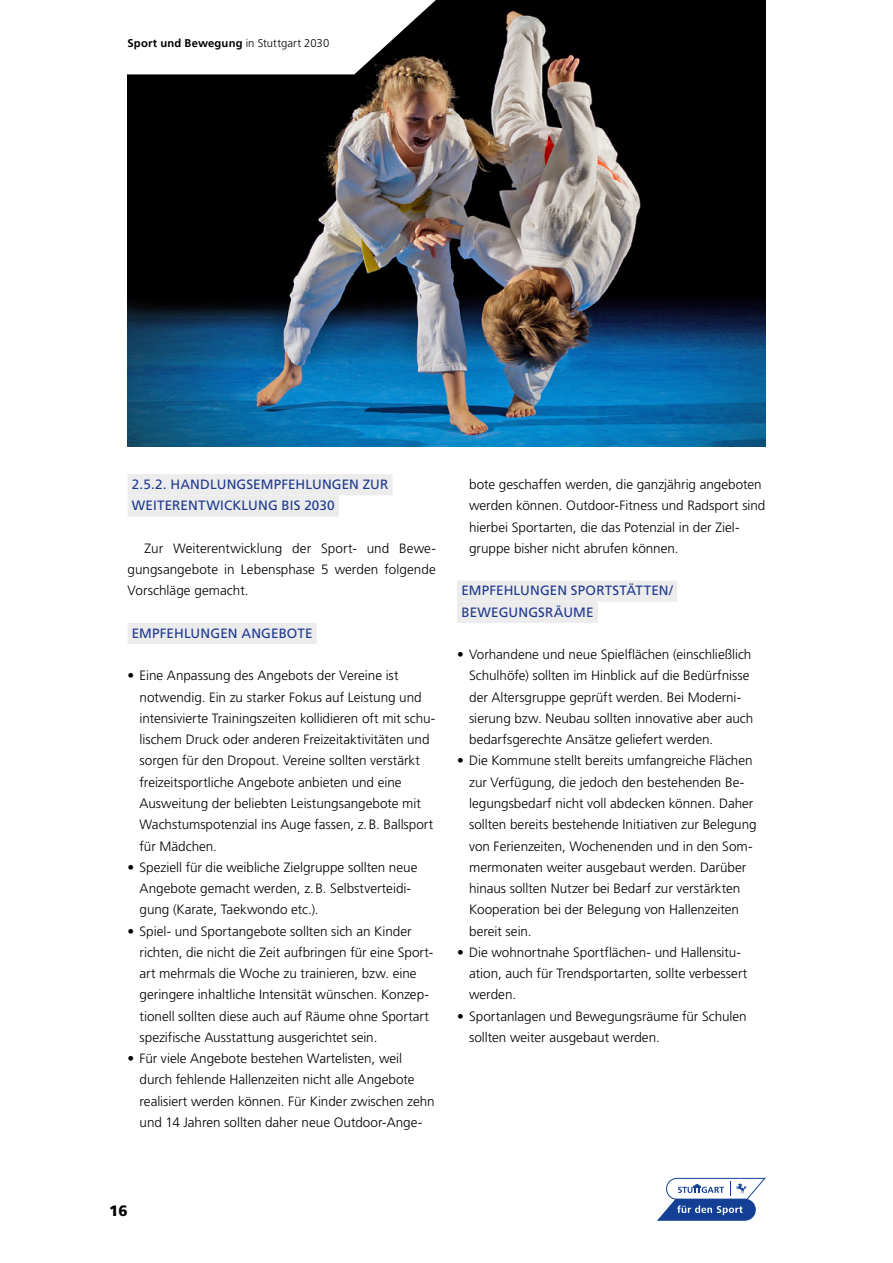
<style>
.page{position:relative;width:893px;height:1263px;background:#fff}
.page>*{position:absolute;margin:0;border:0;box-sizing:border-box;transform-origin:0 0}
.t1{font:900 15px "Frutiger";color:#000}
.t2{font:300 13.5px/21.3px "Frutiger";color:#000}
.t3{font:13.5px/21.3px "Frutiger";letter-spacing:.01em;color:#1e398f}
.t4{font:700 11.25px "Frutiger";letter-spacing:.015em;color:#000}
.s1{font-weight:300}
</style>
<div class="page">
<svg style="left:657px;top:1178px;width:108px;height:42px"></svg>
<div style="left:128px;top:474px;width:265px;height:21px;background:#ececed"></div>
<div style="left:128px;top:495px;width:211px;height:22px;background:#ececed"></div>
<div style="left:128px;top:623px;width:189px;height:21px;background:#ececed"></div>
<div style="left:457px;top:580px;width:220px;height:22px;background:#ececed"></div>
<div style="left:457px;top:602px;width:141px;height:21px;background:#ececed"></div>
<img style="left:128px;top:0;width:637px;height:446px">
<svg style="left:128px;top:0;width:308px;height:74px"></svg>
<p class="t4" style="left:128px;top:36px;width:203px">Sport und Bewegung <span class="s1">in Stuttgart 2030</span></p>
<p class="t3" style="left:132px;top:474px;width:258px">2.5.2. HANDLUNGSEMPFEHLUNGEN ZUR<br>WEITERENTWICKLUNG BIS 2030</p>
<p class="t2" style="left:128px;top:538px;width:310px;text-align:justify;text-indent:17px">Zur Weiterentwicklung der Sport- und Bewe&shy;gungsangebote in Lebensphase 5 werden folgende Vorschläge gemacht.</p>
<p class="t3" style="left:132px;top:623px;width:182px">EMPFEHLUNGEN ANGEBOTE</p>
<p class="t2" style="left:140px;top:665px;width:297px;text-indent:-12px">• Eine Anpassung des Angebots der Vereine ist notwendig. Ein zu starker Fokus auf Leistung und intensivierte Trainingszeiten kollidieren oft mit schu&shy;lischem Druck oder anderen Freizeitaktivitäten und sorgen für den Dropout. Vereine sollten verstärkt freizeitsportliche Angebote anbieten und eine Ausweitung der beliebten Leistungsangebote mit Wachstumspotenzial ins Auge fassen, z.B. Ballsport für Mädchen.</p>
<p class="t2" style="left:140px;top:857px;width:279px;text-indent:-12px">• Speziell für die weibliche Zielgruppe sollten neue<br>Angebote gemacht werden, z.B. Selbstverteidi&shy;gung (Karate, Taekwondo etc.).</p>
<p class="t2" style="left:140px;top:920px;width:295px;text-indent:-12px">• Spiel- und Sportangebote sollten sich an Kinder richten, die nicht die Zeit aufbringen für eine Sport&shy;art mehrmals die Woche zu trainieren, bzw. eine geringere inhaltliche Intensität wünschen. Konzep&shy;tionell sollten diese auch auf Räume ohne Sportart spezifische Ausstattung ausgerichtet sein.</p>
<p class="t2" style="left:140px;top:1048px;width:297px;text-indent:-12px">• Für viele Angebote bestehen Wartelisten, weil durch fehlende Hallenzeiten nicht alle Angebote realisiert werden können. Für Kinder zwischen zehn und 14 Jahren sollten daher neue Outdoor-Ange-</p>
<p class="t2" style="left:469px;top:474px;width:298px">bote geschaffen werden, die ganzjährig angeboten werden können. Outdoor-Fitness und Radsport sind hierbei Sportarten, die das Potenzial in der Ziel&shy;gruppe bisher nicht abrufen können.</p>
<p class="t3" style="left:461px;top:580px;width:213px">EMPFEHLUNGEN SPORTSTÄTTEN/<br>BEWEGUNGSRÄUME</p>
<p class="t2" style="left:469px;top:644px;width:286px;text-indent:-12px">• Vorhandene und neue Spielflächen (einschließlich Schulhöfe) sollten im Hinblick auf die Bedürfnisse der Altersgruppe geprüft werden. Bei Moderni&shy;sierung bzw. Neubau sollten innovative aber auch bedarfsgerechte Ansätze geliefert werden.</p>
<p class="t2" style="left:469px;top:750px;width:289px;text-indent:-12px">• Die Kommune stellt bereits umfangreiche Flächen zur Verfügung, die jedoch den bestehenden Be&shy;legungsbedarf nicht voll abdecken können. Daher sollten bereits bestehende Initiativen zur Belegung von Ferienzeiten, Wochenenden und in den Som&shy;mermonaten weiter ausgebaut werden. Darüber hinaus sollten Nutzer bei Bedarf zur verstärkten Kooperation bei der Belegung von Hallenzeiten bereit sein.</p>
<p class="t2" style="left:469px;top:942px;width:280px;text-indent:-12px">• Die wohnortnahe Sportflächen- und Hallensitu&shy;ation, auch für Trendsportarten, sollte verbessert werden.</p>
<p class="t2" style="left:469px;top:1005px;width:279px;text-indent:-12px">• Sportanlagen und Bewegungsräume für Schulen sollten weiter ausgebaut werden.</p>
<p class="t1" style="left:109px;top:1201px;width:20px">16</p>
</div>
